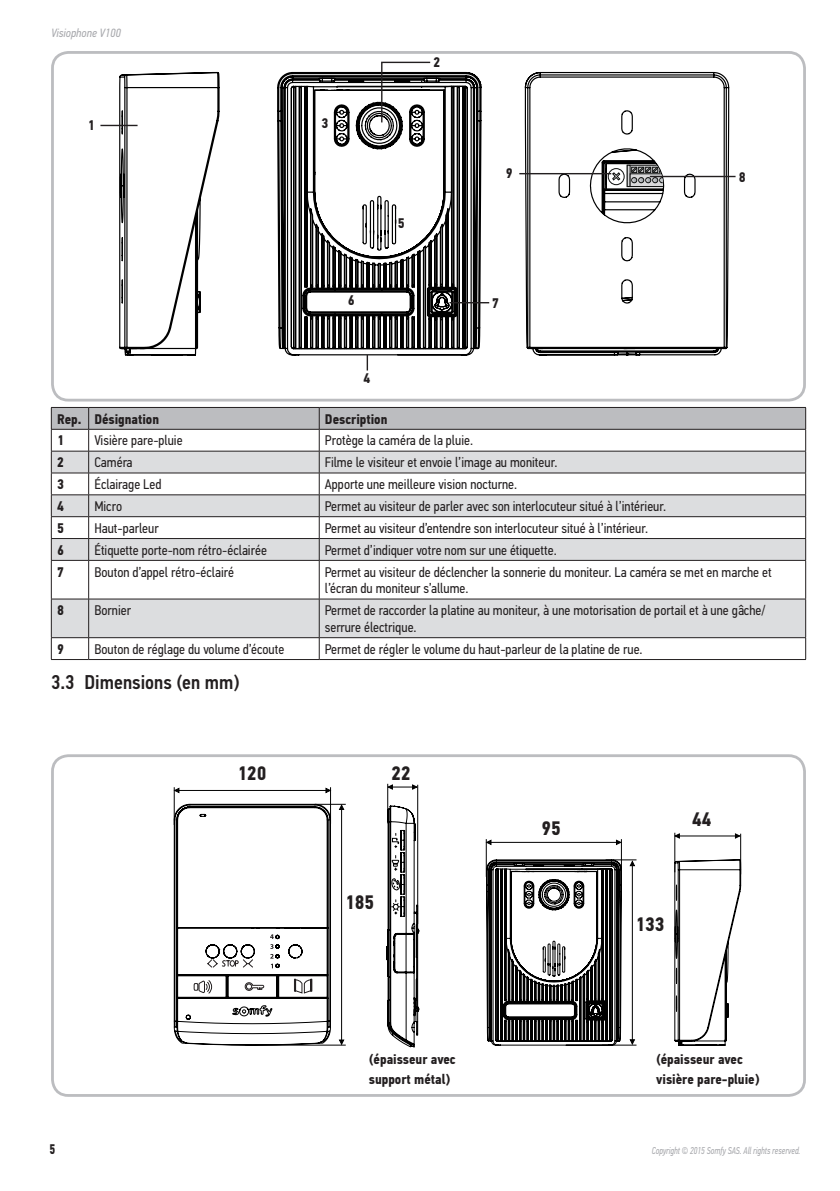
<style>
.page{position:relative;width:840px;height:1191px;background:#fff}
.page>*{position:absolute;margin:0;border:0;box-sizing:border-box;transform-origin:0 0}
.t1{font:500 20px "PF Din Text Cond Pro";color:#231f20}
.t2{font:700 19.6px "PF Din Text Cond Pro";color:#231f20}
.t3{font:14px/16.8px "PF Din Text Cond Pro";color:#231f20}
.t4{font:700 14px/19.6px "PF Din Text Cond Pro";color:#231f20}
.t5{font:700 14px "PF Din Text Cond Pro";color:#231f20;scale:.85 1}
.t6{font:italic 12px "PF Din Text Cond Pro";color:#a8a9ad}
.t7{font:italic 10px "PF Din Text Cond Pro";color:#a8a9ad;scale:.85 1}
</style>
<div class="page">
<svg style="left:119px;top:72px;width:609px;height:283px"></svg>
<svg style="left:608px;top:169px;width:15px;height:16px"></svg>
<div style="left:607px;top:168px;width:17px;height:17px;border:1px solid #111312;border-radius:50%"></div>
<svg style="left:611px;top:165px;width:51px;height:22px"></svg>
<div style="left:51px;top:51px;width:754px;height:350px;border:3px solid #bcbdc0;border-radius:16px"></div>
<hr style="left:100px;top:125px;width:37px;height:1px;background:#231f20">
<hr style="left:449px;top:302px;width:40px;height:1px;background:#231f20">
<hr style="left:649px;top:176px;width:86px;height:1px;background:#231f20">
<hr style="left:519px;top:173px;width:92px;height:1px;background:#231f20">
<svg style="left:366px;top:355px;width:2px;height:15px"></svg>
<svg style="left:380px;top:61px;width:51px;height:63px"></svg>
<svg style="left:52px;top:561px;width:752px;height:76px;fill:#dcdddf"></svg>
<svg style="left:51px;top:407px;width:754px;height:153px"></svg>
<hr style="left:51px;top:560px;width:38px;height:1px;background:#231f20">
<hr style="left:51px;top:560px;width:1px;height:39px;background:#231f20">
<hr style="left:89px;top:560px;width:230px;height:1px;background:#231f20">
<hr style="left:88px;top:560px;width:1px;height:39px;background:#231f20">
<hr style="left:319px;top:560px;width:486px;height:1px;background:#231f20">
<hr style="left:319px;top:560px;width:1px;height:39px;background:#231f20">
<hr style="left:804px;top:560px;width:1px;height:39px;background:#231f20">
<hr style="left:51px;top:598px;width:38px;height:1px;background:#231f20">
<hr style="left:51px;top:599px;width:1px;height:38px;background:#231f20">
<hr style="left:89px;top:598px;width:230px;height:1px;background:#231f20">
<hr style="left:88px;top:599px;width:1px;height:38px;background:#231f20">
<hr style="left:319px;top:598px;width:486px;height:1px;background:#231f20">
<hr style="left:319px;top:599px;width:1px;height:38px;background:#231f20">
<hr style="left:804px;top:599px;width:1px;height:38px;background:#231f20">
<hr style="left:51px;top:637px;width:38px;height:1px;background:#231f20">
<svg style="left:51px;top:638px;width:1px;height:21px"></svg>
<hr style="left:89px;top:637px;width:230px;height:1px;background:#231f20">
<svg style="left:88px;top:638px;width:1px;height:21px"></svg>
<hr style="left:319px;top:637px;width:486px;height:1px;background:#231f20">
<svg style="left:319px;top:638px;width:1px;height:21px"></svg>
<hr style="left:51px;top:659px;width:38px;height:1px;background:#231f20">
<hr style="left:89px;top:659px;width:230px;height:1px;background:#231f20">
<hr style="left:319px;top:659px;width:486px;height:1px;background:#231f20">
<svg style="left:174px;top:793px;width:160px;height:253px"></svg>
<svg style="left:270px;top:934px;width:3px;height:34px"></svg>
<svg style="left:193px;top:979px;width:19px;height:15px"></svg>
<svg style="left:244px;top:978px;width:68px;height:16px"></svg>
<svg style="left:206px;top:958px;width:48px;height:10px"></svg>
<svg style="left:486px;top:832px;width:254px;height:214px"></svg>
<hr style="left:174px;top:787px;width:1px;height:38px;background:#000">
<hr style="left:330px;top:787px;width:1px;height:36px;background:#000">
<hr style="left:177px;top:790px;width:152px;height:1px;background:#000">
<svg style="left:325px;top:787px;width:7px;height:6px"></svg>
<svg style="left:174px;top:787px;width:6px;height:6px"></svg>
<hr style="left:485px;top:839px;width:1px;height:38px;background:#000">
<hr style="left:620px;top:839px;width:1px;height:36px;background:#000">
<hr style="left:488px;top:842px;width:132px;height:1px;background:#000">
<svg style="left:615px;top:839px;width:7px;height:6px"></svg>
<svg style="left:485px;top:839px;width:6px;height:6px"></svg>
<svg style="left:386px;top:784px;width:34px;height:263px"></svg>
<hr style="left:674px;top:832px;width:1px;height:40px;background:#000">
<hr style="left:739px;top:833px;width:1px;height:41px;background:#000">
<hr style="left:676px;top:835px;width:62px;height:1px;background:#000">
<svg style="left:734px;top:833px;width:6px;height:6px"></svg>
<svg style="left:673px;top:833px;width:7px;height:6px"></svg>
<hr style="left:315px;top:804px;width:30px;height:1px;background:#000">
<hr style="left:245px;top:1044px;width:100px;height:1px;background:#000">
<hr style="left:341px;top:809px;width:1px;height:233px;background:#000">
<svg style="left:338px;top:1039px;width:6px;height:7px"></svg>
<svg style="left:338px;top:803px;width:6px;height:7px"></svg>
<hr style="left:605px;top:859px;width:31px;height:1px;background:#000">
<hr style="left:601px;top:1044px;width:35px;height:1px;background:#000">
<hr style="left:631px;top:865px;width:1px;height:178px;background:#000">
<svg style="left:628px;top:1038px;width:7px;height:7px"></svg>
<svg style="left:628px;top:859px;width:7px;height:7px"></svg>
<div style="left:51px;top:754px;width:754px;height:342px;border:3px solid #bcbdc0;border-radius:16px"></div>
<p class="t6" style="left:51px;top:26px;width:71px">Visiophone V100</p>
<p class="t4" style="left:88px;top:116px;width:8px">1</p>
<p class="t4" style="left:321px;top:114px;width:8px">3</p>
<p class="t4" style="left:433px;top:53px;width:8px">2</p>
<p class="t4" style="left:397px;top:213px;width:8px">5</p>
<p class="t4" style="left:505px;top:163px;width:8px">9</p>
<p class="t4" style="left:348px;top:291px;width:8px">6</p>
<p class="t4" style="left:492px;top:293px;width:8px">7</p>
<p class="t4" style="left:363px;top:369px;width:8px">4</p>
<p class="t4" style="left:738px;top:167px;width:8px">8</p>
<p class="t4" style="left:57px;top:409px;width:103px">Rep. Désignation</p>
<p class="t4" style="left:325px;top:409px;width:64px">Description</p>
<p class="t4" style="left:57px;top:431px;width:8px">1</p>
<p class="t3" style="left:94px;top:432px;width:90px">Visière pare-pluie</p>
<p class="t3" style="left:325px;top:432px;width:150px">Protège la caméra de la pluie.</p>
<p class="t4" style="left:57px;top:453px;width:8px">2</p>
<p class="t3" style="left:94px;top:454px;width:40px">Caméra</p>
<p class="t3" style="left:325px;top:454px;width:234px">Filme le visiteur et envoie l’image au moniteur.</p>
<p class="t4" style="left:57px;top:475px;width:8px">3</p>
<p class="t3" style="left:94px;top:476px;width:68px">Éclairage Led</p>
<p class="t3" style="left:325px;top:476px;width:194px">Apporte une meilleure vision nocturne.</p>
<p class="t4" style="left:57px;top:496px;width:8px">4</p>
<p class="t3" style="left:94px;top:498px;width:29px">Micro</p>
<p class="t3" style="left:325px;top:498px;width:342px">Permet au visiteur de parler avec son interlocuteur situé à l’intérieur.</p>
<p class="t4" style="left:57px;top:518px;width:8px">5</p>
<p class="t3" style="left:94px;top:520px;width:66px">Haut-parleur</p>
<p class="t3" style="left:325px;top:520px;width:324px">Permet au visiteur d’entendre son interlocuteur situé à l’intérieur.</p>
<p class="t4" style="left:57px;top:540px;width:8px">6</p>
<p class="t3" style="left:94px;top:541px;width:174px">Étiquette porte-nom rétro-éclairée</p>
<p class="t3" style="left:325px;top:541px;width:233px">Permet d’indiquer votre nom sur une étiquette.</p>
<p class="t4" style="left:57px;top:562px;width:8px">7</p>
<p class="t3" style="left:94px;top:563px;width:141px">Bouton d’appel rétro-éclairé</p>
<p class="t3" style="left:325px;top:563px;width:448px">Permet au visiteur de déclencher la sonnerie du moniteur. La caméra se met en marche et l’écran du moniteur s’allume.</p>
<p class="t4" style="left:57px;top:601px;width:8px">8</p>
<p class="t3" style="left:94px;top:602px;width:38px">Bornier</p>
<p class="t3" style="left:325px;top:602px;width:442px">Permet de raccorder la platine au moniteur, à une motorisation de portail et à une gâche/ serrure électrique.</p>
<p class="t4" style="left:57px;top:639px;width:8px">9</p>
<p class="t3" style="left:94px;top:640px;width:191px">Bouton de réglage du volume d’écoute</p>
<p class="t3" style="left:325px;top:640px;width:319px">Permet de régler le volume du haut-parleur de la platine de rue.</p>
<h1 class="t1" style="left:51px;top:670px;width:190px">3.3 Dimensions (en mm)</h1>
<h2 class="t2" style="left:237px;top:761px;width:30px">120</h2>
<h2 class="t2" style="left:391px;top:761px;width:21px">22</h2>
<h2 class="t2" style="left:345px;top:890px;width:30px">185</h2>
<p class="t4" style="left:369px;top:1049px;width:88px">(épaisseur avec support métal)</p>
<h2 class="t2" style="left:541px;top:816px;width:21px">95</h2>
<h2 class="t2" style="left:691px;top:807px;width:21px">44</h2>
<h2 class="t2" style="left:635px;top:912px;width:30px">133</h2>
<p class="t4" style="left:655px;top:1049px;width:105px">(épaisseur avec visière pare-pluie)</p>
<p class="t5" style="left:50px;top:1140px;width:8px">5</p>
<p class="t7" style="left:651px;top:1144px;width:176px">Copyright © 2015 Somfy SAS. All rights reserved.</p>
</div>
